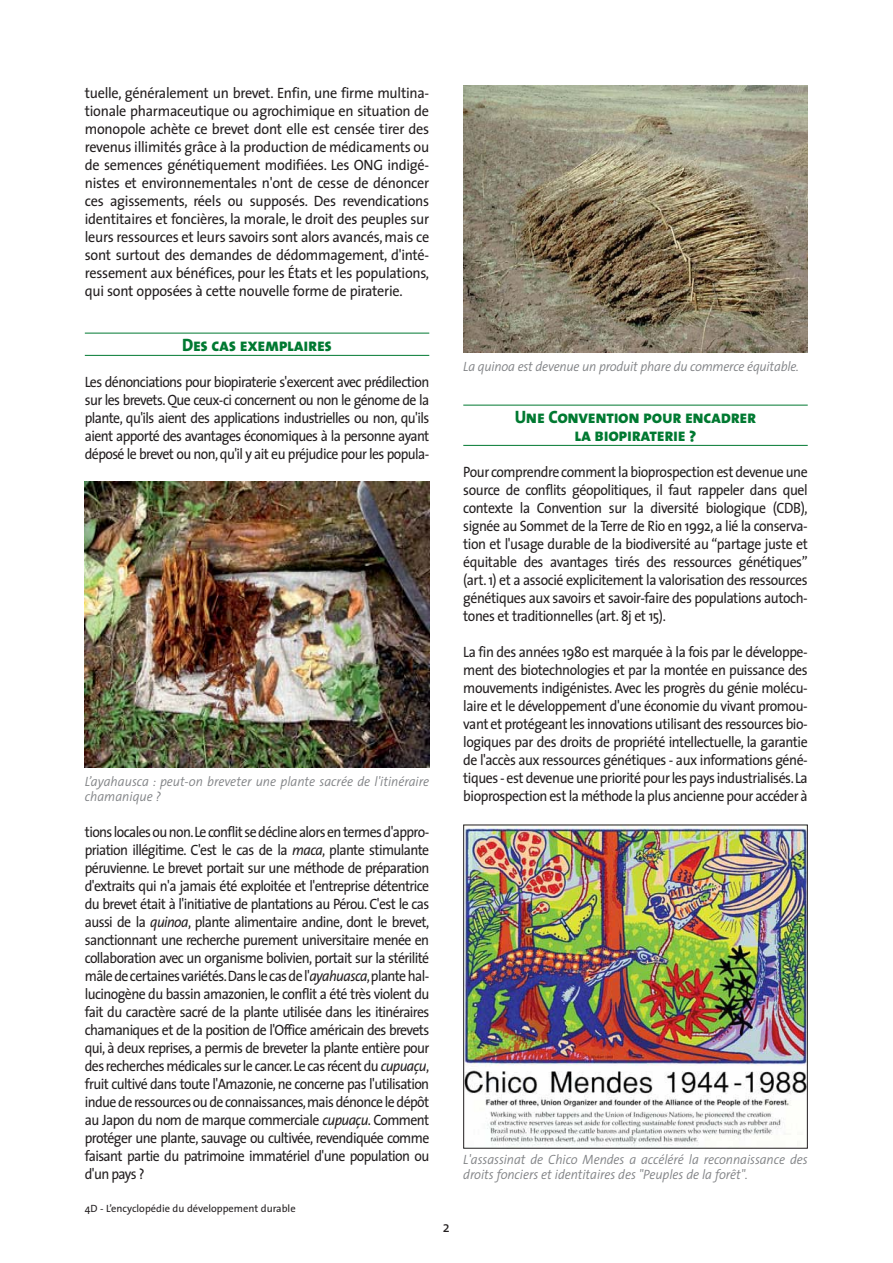
<style>
.page{position:relative;width:893px;height:1263px;background:#fff}
.page>*{position:absolute;margin:0;border:0;box-sizing:border-box;transform-origin:0 0}
.t1{font:18px/18px "The Sans Extra Bold Caps";letter-spacing:-.02em;color:#007931;text-align:center;scale:.95 1}
.t2{font:15px/18px "The Sans";letter-spacing:-.03em;color:#231f20;text-align:justify;scale:.92 1}
.t3{font:15px/18px "The Sans";letter-spacing:-.03em;color:#231f20;text-align:justify;scale:.95 1}
.t4{font:italic 300 13.5px/15px "The Sans";letter-spacing:-.005em;color:#808285;scale:.95 1}
.t5{font:10.5px "The Sans";color:#231f20}
.s1{font-style:italic}
</style>
<div class="page">
<hr style="left:85px;top:333px;width:344px;height:1px;background:#007931">
<hr style="left:85px;top:355px;width:344px;height:1px;background:#007931">
<hr style="left:463px;top:405px;width:345px;height:1px;background:#007931">
<hr style="left:463px;top:445px;width:345px;height:1px;background:#007931">
<img style="left:463px;top:86px;width:345px;height:266px">
<img style="left:465px;top:827px;width:341px;height:319px">
<div style="left:463px;top:825px;width:345px;height:323px;border:1px solid #231f20"></div>
<img style="left:85px;top:481px;width:344px;height:287px">
<p class="t3" style="left:85px;top:86px;width:364px">tuelle, généralement un brevet. Enfin, une firme multina&shy;tionale pharmaceutique ou agrochimique en situation de monopole achète ce brevet dont elle est censée tirer des revenus illimités grâce à la production de médicaments ou de semences génétiquement modifiées. Les ONG indigé&shy;nistes et environnementales n'ont de cesse de dénoncer ces agissements, réels ou supposés. Des revendications identitaires et foncières, la morale, le droit des peuples sur leurs ressources et leurs savoirs sont alors avancés, mais ce sont surtout des demandes de dédommagement, d'inté&shy;ressement aux bénéfices, pour les États et les populations, qui sont opposées à cette nouvelle forme de piraterie.</p>
<p class="t1" style="left:182px;top:335px;width:159px">Des cas exemplaires</p>
<p class="t2" style="left:85px;top:374px;width:376px">Les dénonciations pour biopiraterie s'exercent avec prédilection sur les brevets. Que ceux-ci concernent ou non le génome de la plante, qu'ils aient des applications industrielles ou non, qu'ils aient apporté des avantages économiques à la personne ayant déposé le brevet ou non, qu'il y ait eu préjudice pour les popula-</p>
<p class="t4" style="left:85px;top:775px;width:364px">L’ayahausca : peut-on breveter une plante sacrée de l'itinéraire chamanique ?</p>
<p class="t2" style="left:85px;top:824px;width:376px">tions locales ou non.Le conflit se décline alors en termes d'appro&shy;priation illégitime. C'est le cas de la <span class="s1">maca</span>, plante stimulante péruvienne. Le brevet portait sur une méthode de préparation d'extraits qui n'a jamais été exploitée et l'entreprise détentrice du brevet était à l'initiative de plantations au Pérou. C'est le cas aussi de la <span class="s1">quinoa</span>, plante alimentaire andine, dont le brevet, sanctionnant une recherche purement universitaire menée en collaboration avec un organisme bolivien, portait sur la stérilité mâle de certaines variétés.Dans le cas de l'<span class="s1">ayahuasca</span>,plante hal&shy;lucinogène du bassin amazonien, le conflit a été très violent du fait du caractère sacré de la plante utilisée dans les itinéraires chamaniques et de la position de l'Office américain des brevets qui, à deux reprises, a permis de breveter la plante entière pour des recherches médicales sur le cancer.Le cas récent du <span class="s1">cupuaçu</span>, fruit cultivé dans toute l'Amazonie, ne concerne pas l'utilisation indue de ressources ou de connaissances,mais dénonce le dépôt au Japon du nom de marque commerciale <span class="s1">cupuaçu</span>. Comment protéger une plante, sauvage ou cultivée, revendiquée comme faisant partie du patrimoine immatériel d'une population ou d'un pays ?</p>
<p class="t5" style="left:85px;top:1204px;width:212px">4D - L’encyclopédie du développement durable</p>
<p class="t4" style="left:463px;top:360px;width:355px">La quinoa est devenue un produit phare du commerce équitable.</p>
<p class="t1" style="left:515px;top:407px;width:256px">Une Convention pour encadrer la biopiraterie ?</p>
<p class="t2" style="left:463px;top:464px;width:376px">Pour comprendre comment la bioprospection est devenue une source de conflits géopolitiques, il faut rappeler dans quel contexte la Convention sur la diversité biologique (CDB), signée au Sommet de la Terre de Rio en 1992, a lié la conserva&shy;tion et l'usage durable de la biodiversité au “partage juste et équitable des avantages tirés des ressources génétiques” (art. 1) et a associé explicitement la valorisation des ressources génétiques aux savoirs et savoir-faire des populations autoch&shy;tones et traditionnelles (art. 8j et 15).</p>
<p class="t2" style="left:463px;top:644px;width:376px">La fin des années 1980 est marquée à la fois par le développe&shy;ment des biotechnologies et par la montée en puissance des mouvements indigénistes. Avec les progrès du génie molécu&shy;laire et le développement d'une économie du vivant promou&shy;vant et protégeant les innovations utilisant des ressources bio&shy;logiques par des droits de propriété intellectuelle, la garantie de l'accès aux ressources génétiques - aux informations géné&shy;tiques - est devenue une priorité pour les pays industrialisés.La bioprospection est la méthode la plus ancienne pour accéder à</p>
<p class="t4" style="left:463px;top:1153px;width:364px">L'assassinat de Chico Mendes a accéléré la reconnaissance des droits fonciers et identitaires des "Peuples de la forêt".</p>
<p class="t3" style="left:443px;top:1220px;width:9px">2</p>
</div>
